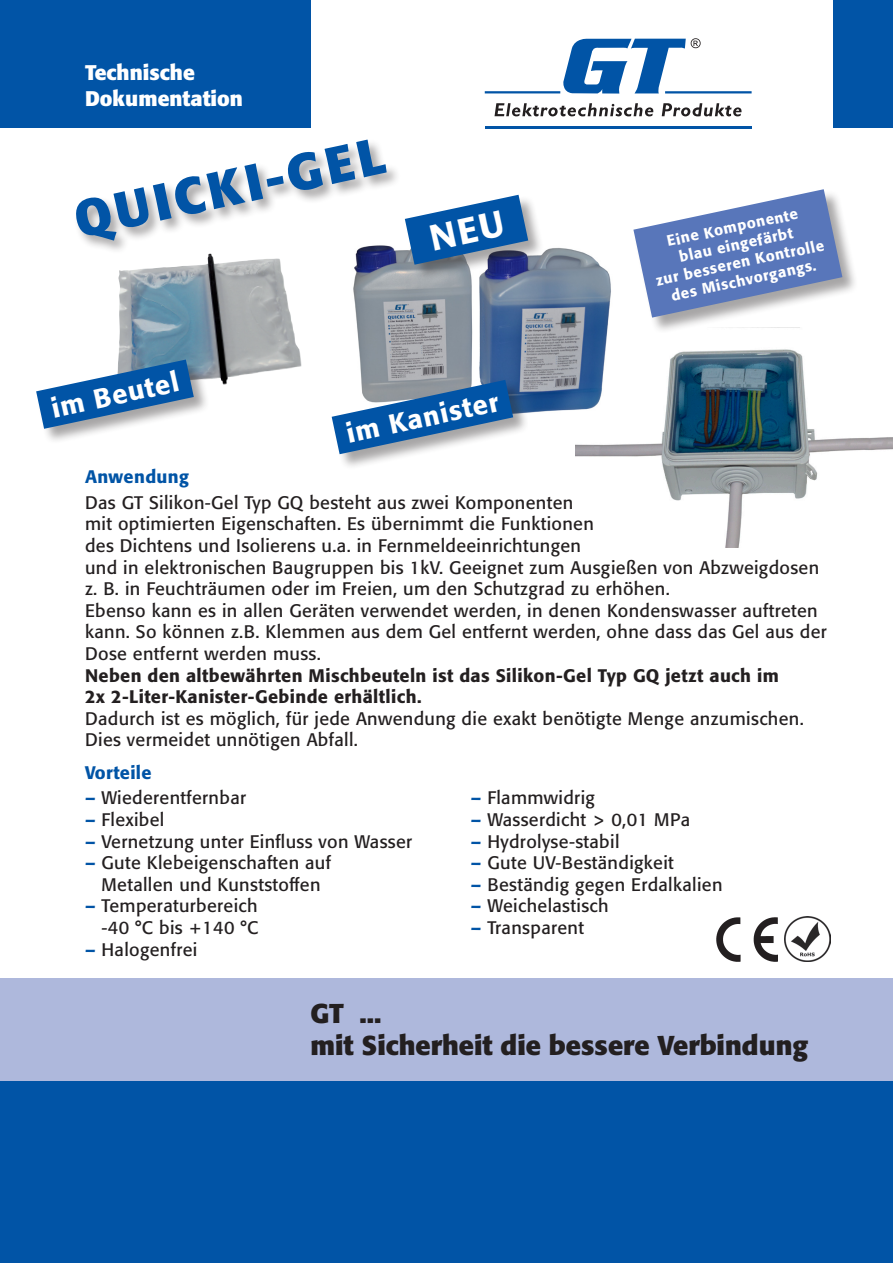
<style>
.page{position:relative;width:893px;height:1263px;background:#fff}
.page>*{position:absolute;margin:0;border:0;box-sizing:border-box;transform-origin:0 0}
.t1{font:700 51px "Formata";color:#0154a6}
.t2{font:700 27px/32.4px "Formata";color:#231f20}
.t3{font:500 27px "Formata";color:#fff}
.t4{font:700 21px/25.2px "Formata";color:#fff}
.t5{font:18px/21.6px "Formata";letter-spacing:.02em;color:#231f20}
.t6{font:500 18px/21.6px "Formata";letter-spacing:.02em;color:#231f20}
.t7{font:500 18px "Formata";letter-spacing:.02em;color:#0154a6}
.t8{font:500 15px/18px "Formata";color:#fff;text-align:center}
.s1{font-weight:500;color:#0154a6}
</style>
<div class="page">
<div style="left:833px;top:0;width:60px;height:128px;background:#0154a6"></div>
<hr style="left:485px;top:91px;width:75px;height:2px;background:#0154a6">
<hr style="left:665px;top:91px;width:87px;height:2px;background:#0154a6">
<svg style="left:494px;top:103px;width:160px;height:13px"></svg>
<svg style="left:662px;top:103px;width:80px;height:13px"></svg>
<hr style="left:485px;top:127px;width:267px;height:1px;background:#0154a6">
<svg style="left:563px;top:38px;width:138px;height:56px"></svg>
<div style="left:74px;top:137px;width:327px;height:116px;background:#231f20;opacity:.4"></div>
<div style="left:0;top:0;width:310px;height:128px;background:#0154a6"></div>
<div style="left:0;top:1080px;width:893px;height:183px;background:#0154a6"></div>
<div style="left:0;top:978px;width:893px;height:102px;background:#aeb8dc"></div>
<img style="left:716px;top:917px;width:61px;height:44px">
<img style="left:785px;top:916px;width:45px;height:46px">
<img style="left:576px;top:349px;width:317px;height:198px">
<img style="left:350px;top:237px;width:265px;height:180px">
<div style="left:331px;top:380px;width:197px;height:90px;background:#231f20;opacity:.4"></div>
<svg style="left:332px;top:380px;width:181px;height:74px"></svg>
<img style="left:118px;top:254px;width:184px;height:131px">
<div style="left:36px;top:359px;width:173px;height:85px;background:#231f20;opacity:.4"></div>
<svg style="left:36px;top:359px;width:158px;height:70px"></svg>
<div style="left:633px;top:189px;width:225px;height:144px;background:#231f20;opacity:.4"></div>
<svg style="left:633px;top:189px;width:209px;height:129px"></svg>
<div style="left:405px;top:194px;width:138px;height:86px;background:#231f20;opacity:.4"></div>
<svg style="left:405px;top:195px;width:123px;height:70px"></svg>
<p class="t4" style="left:85px;top:60px;width:159px">Technische<br>Dokumentation</p>
<h1 class="t1" style="left:68px;top:189px;width:317px;rotate:-12deg">QUICKI-GEL</h1>
<h2 class="t3" style="left:48px;top:392px;width:131px;rotate:-12deg">im Beutel</h2>
<h2 class="t3" style="left:343px;top:417px;width:156px;rotate:-12deg">im Kanister</h2>
<p class="t8" style="left:646px;top:236px;width:173px;rotate:-12deg">Eine Komponente<br>blau eingefärbt<br>zur besseren Kontrolle des Mischvorgangs.</p>
<p class="t7" style="left:85px;top:466px;width:105px">Anwendung</p>
<p class="t5" style="left:85px;top:492px;width:743px">Das GT Silikon-Gel Typ GQ besteht aus zwei Komponenten<br>mit optimierten Eigenschaften. Es übernimmt die Funktionen<br>des Dichtens und Isolierens u.a. in Fernmeldeeinrichtungen<br>und in elektronischen Baugruppen bis 1kV. Geeignet zum Ausgießen von Abzweigdosen z. B. in Feuchträumen oder im Freien, um den Schutzgrad zu erhöhen.<br>Ebenso kann es in allen Geräten verwendet werden, in denen Kondenswasser auftreten kann. So können z.B. Klemmen aus dem Gel entfernt werden, ohne dass das Gel aus der Dose entfernt werden muss.</p>
<p class="t6" style="left:85px;top:664px;width:695px">Neben den altbewährten Mischbeuteln ist das Silikon-Gel Typ GQ jetzt auch im<br>2x 2-Liter-Kanister-Gebinde erhältlich.</p>
<p class="t5" style="left:85px;top:708px;width:720px">Dadurch ist es möglich, für jede Anwendung die exakt benötigte Menge anzumischen.<br>Dies vermeidet unnötigen Abfall.</p>
<p class="t7" style="left:85px;top:761px;width:68px">Vorteile</p>
<p class="t5" style="left:85px;top:787px;width:163px"><span class="s1">–</span> Wiederentfernbar</p>
<p class="t5" style="left:85px;top:809px;width:81px"><span class="s1">–</span> Flexibel</p>
<p class="t5" style="left:85px;top:830px;width:329px"><span class="s1">–</span> Vernetzung unter Einfluss von Wasser</p>
<p class="t5" style="left:85px;top:852px;width:248px;text-align:center"><span class="s1">–</span> Gute Klebeigenschaften auf<br>Metallen und Kunststoffen</p>
<p class="t5" style="left:85px;top:895px;width:175px;text-align:right"><span class="s1">–</span> Temperaturbereich -40 °C bis +140 °C</p>
<p class="t5" style="left:85px;top:938px;width:114px"><span class="s1">–</span> Halogenfrei</p>
<p class="t5" style="left:471px;top:787px;width:125px"><span class="s1">–</span> Flammwidrig</p>
<p class="t5" style="left:471px;top:809px;width:221px"><span class="s1">–</span> Wasserdicht &gt; 0,01 MPa</p>
<p class="t5" style="left:471px;top:830px;width:150px"><span class="s1">–</span> Hydrolyse-stabil</p>
<p class="t5" style="left:471px;top:852px;width:204px"><span class="s1">–</span> Gute UV-Beständigkeit</p>
<p class="t5" style="left:471px;top:874px;width:253px"><span class="s1">–</span> Beständig gegen Erdalkalien</p>
<p class="t5" style="left:471px;top:895px;width:139px"><span class="s1">–</span> Weichelastisch</p>
<p class="t5" style="left:471px;top:917px;width:115px"><span class="s1">–</span> Transparent</p>
<h2 class="t2" style="left:310px;top:997px;width:499px">GT ...<br>mit Sicherheit die bessere Verbindung</h2>
</div>
